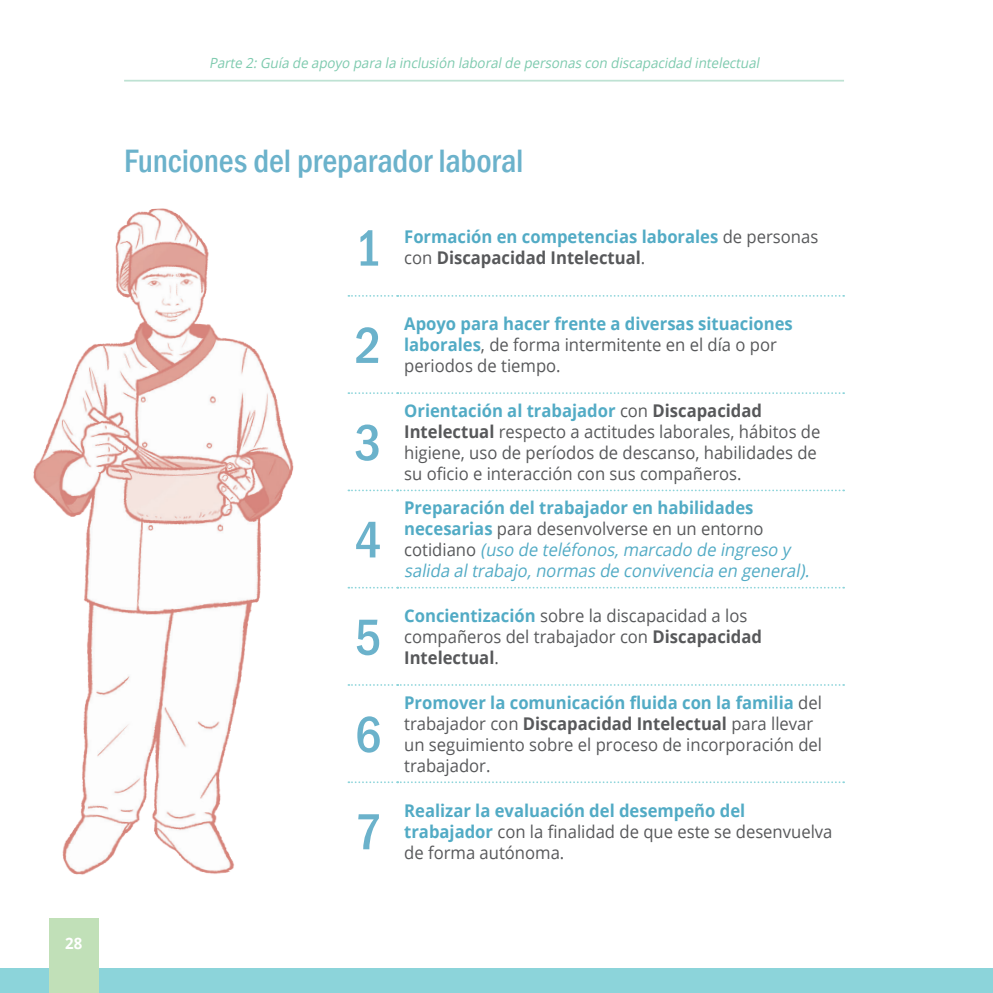
<style>
.page{position:relative;width:993px;height:993px;background:#fff}
.page>*{position:absolute;margin:0;border:0;box-sizing:border-box;transform-origin:0 0}
.TIT_000{font:500 condensed 52.5px "Franklin Gothic";color:#6bb2cb}
.TIT_002{font:500 condensed 33.25px "Franklin Gothic";letter-spacing:-.005em;color:#6bb2cb}
.TXT_00_IZQ{font:17.5px/21px "Open Sans";color:#57585a;scale:.95 1}
.TXT_00_IZQ-2{font:700 17.5px/21px "Open Sans";color:#52abc5;scale:.95 1}
.TXT_00_IZQ-3{font:italic 17.5px/21px "Open Sans";color:#52abc5;scale:.95 1}
.t1{font:700 15.75px "Open Sans";color:#fff;scale:.95 1}
.t2{font:italic 14px "Open Sans";color:#7dcaae;scale:.95 1}
.s1{font-weight:400;color:#57585a}
.s2{color:#57585a}
.s3{font-weight:700;color:#52abc5}
.s4{font-weight:700}
.s5{font-weight:700;font-style:normal}
.s6{font-style:normal;color:#57585a}
</style>
<div class="page">
<img style="left:33px;top:208px;width:322px;height:667px">
<hr style="left:124px;top:80px;width:719px;height:1px;background:#bee2d3">
<div style="left:0;top:967px;width:992px;height:25px;background:#8cd4da"></div>
<div style="left:50px;top:918px;width:49px;height:74px;background:#c1e0b8"></div>
<svg style="left:348px;top:295px;width:495px;height:1px"></svg>
<svg style="left:348px;top:392px;width:495px;height:2px"></svg>
<svg style="left:348px;top:489px;width:495px;height:2px"></svg>
<svg style="left:348px;top:586px;width:495px;height:2px"></svg>
<svg style="left:348px;top:684px;width:495px;height:1px"></svg>
<svg style="left:348px;top:781px;width:495px;height:1px"></svg>
<p class="t1" style="left:65px;top:932px;width:19px">28</p>
<p class="t2" style="left:209px;top:54px;width:584px">Parte 2:Guía de apoyo para la inclusión laboralde personas con discapacidad intelectual</p>
<p class="TIT_002" style="left:124px;top:139px;width:401px">Funciones del preparador laboral</p>
<p class="TIT_000" style="left:354px;top:213px;width:28px">1</p>
<p class="TXT_00_IZQ-2" style="left:404px;top:226px;width:437px">Formación en competencias laborales <span class="s1">de personas con</span> <span class="s2">Discapacidad Intelectual</span><span class="s1">.</span></p>
<p class="TIT_000" style="left:354px;top:311px;width:28px">2</p>
<p class="TXT_00_IZQ-2" style="left:404px;top:313px;width:410px">Apoyo para hacer frente a diversas situaciones laborales<span class="s1">, de forma intermitente en el día o por periodos de tiempo.</span></p>
<p class="TIT_000" style="left:354px;top:408px;width:28px">3</p>
<p class="TIT_000" style="left:354px;top:505px;width:28px">4</p>
<p class="TXT_00_IZQ" style="left:404px;top:399px;width:439px"><span class="s3">Orientación al trabajador</span> con <span class="s4">Discapacidad Intelectual</span> respecto a actitudes laborales, hábitos de higiene, uso de períodos de descanso, habilidades de su oficio e interacción con sus compañeros.</p>
<p class="TXT_00_IZQ-3" style="left:404px;top:496px;width:432px"><span class="s5">Preparación del trabajador en habilidades necesarias</span> <span class="s6">para desenvolverse en un entorno<br>c o t i d i a n o</span> (uso de teléfonos,marcado de ingreso y salida altrabajo,normas de convivencia en general).</p>
<p class="TIT_000" style="left:354px;top:602px;width:28px">5</p>
<p class="TXT_00_IZQ" style="left:404px;top:604px;width:378px"><span class="s3">Concientización</span> sobre la discapacidad a los compañeros del trabajador con <span class="s4">Discapacidad<br>Intelectual</span>.</p>
<p class="TIT_000" style="left:354px;top:699px;width:28px">6</p>
<p class="TXT_00_IZQ" style="left:404px;top:691px;width:441px"><span class="s3">Promover la comunicación fluida con la familia</span> del trabajador con <span class="s4">Discapacidad Intelectual</span> para llevar un seguimiento sobre el proceso de incorporación del trabajador.</p>
<p class="TIT_000" style="left:354px;top:797px;width:28px">7</p>
<p class="TXT_00_IZQ" style="left:404px;top:799px;width:452px"><span class="s3">Realizar la evaluación del desempeño del trabajador</span> con la finalidad de que este se desenvuelva de forma autónoma.</p>
</div>
